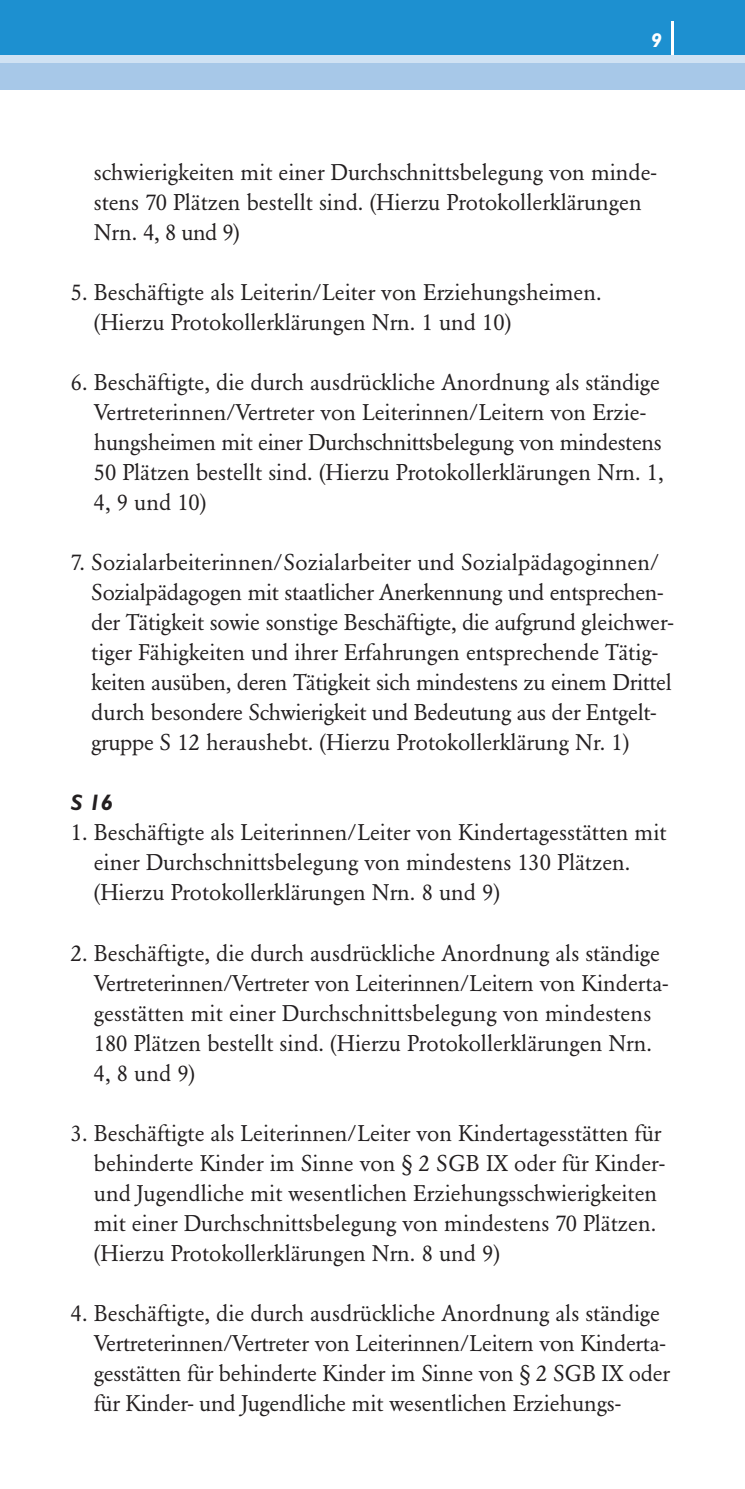
<style>
.page{position:relative;width:745px;height:1489px;background:#fff}
.page>*{position:absolute;margin:0;border:0;box-sizing:border-box;transform-origin:0 0}
.t1{font:22.5px/30px "Garamond BE";color:#231f20}
.t2{font:italic 700 22.5px "Gill Sans";color:#231f20}
.t3{font:italic 700 20px "Gill Sans";color:#fff}
</style>
<div class="page">
<div style="left:0;top:0;width:744px;height:59px;background:#1d90d0"></div>
<hr style="left:671px;top:21px;width:2px;height:72px;background:#fff">
<div style="left:0;top:60px;width:744px;height:30px;background:#a7c8e8"></div>
<div style="left:0;top:55px;width:744px;height:8px;background:#d0e2f3"></div>
<p class="t3" style="left:650px;top:33px;width:12px">9</p>
<p class="t1" style="left:94px;top:159px;width:564px">schwierigkeiten mit einer Durchschnittsbelegung von minde&shy;stens 70 Plätzen bestellt sind. (Hierzu Protokollerklärungen<br>Nrn. 4, 8 und 9)</p>
<p class="t1" style="left:94px;top:279px;width:509px;text-indent:-23px">5. Beschäftigte als Leiterin/Leiter von Erziehungsheimen. (Hierzu Protokollerklärungen Nrn. 1 und 10)</p>
<p class="t1" style="left:94px;top:369px;width:571px;text-indent:-23px">6. Beschäftigte, die durch ausdrückliche Anordnung als ständige Vertreterinnen/Vertreter von Leiterinnen/Leitern von Erzie&shy;hungsheimen mit einer Durchschnittsbelegung von mindestens 50 Plätzen bestellt sind. (Hierzu Protokollerklärungen Nrn. 1, 4, 9 und 10)</p>
<p class="t1" style="left:91px;top:549px;width:583px;text-indent:-20px">7. Sozialarbeiterinnen/Sozialarbeiter und Sozialpädagoginnen/ Sozialpädagogen mit staatlicher Anerkennung und entsprechen&shy;der Tätigkeit sowie sonstige Beschäftigte, die aufgrund gleichwer&shy;tiger Fähigkeiten und ihrer Erfahrungen entsprechende Tätig&shy;keiten ausüben, deren Tätigkeit sich mindestens zu einem Drittel durch besondere Schwierigkeit und Bedeutung aus der Entgelt&shy;gruppe S 12 heraushebt. (Hierzu Protokollerklärung Nr. 1)</p>
<p class="t2" style="left:71px;top:794px;width:43px">S 16</p>
<p class="t1" style="left:94px;top:819px;width:574px;text-indent:-23px">1. Beschäftigte als Leiterinnen/Leiter von Kindertagesstätten mit einer Durchschnittsbelegung von mindestens 130 Plätzen. (Hierzu Protokollerklärungen Nrn. 8 und 9)</p>
<p class="t1" style="left:94px;top:939px;width:575px;text-indent:-23px">2. Beschäftigte, die durch ausdrückliche Anordnung als ständige Vertreterinnen/Vertreter von Leiterinnen/Leitern von Kinderta&shy;gesstätten mit einer Durchschnittsbelegung von mindestens 180 Plätzen bestellt sind. (Hierzu Protokollerklärungen Nrn.<br>4, 8 und 9)</p>
<p class="t1" style="left:94px;top:1119px;width:572px;text-indent:-23px">3. Beschäftigte als Leiterinnen/Leiter von Kindertagesstätten für behinderte Kinder im Sinne von § 2 SGB IX oder für Kinder&shy;und Jugendliche mit wesentlichen Erziehungsschwierigkeiten mit einer Durchschnittsbelegung von mindestens 70 Plätzen. (Hierzu Protokollerklärungen Nrn. 8 und 9)</p>
<p class="t1" style="left:94px;top:1299px;width:577px;text-indent:-23px">4. Beschäftigte, die durch ausdrückliche Anordnung als ständige Vertreterinnen/Vertreter von Leiterinnen/Leitern von Kinderta&shy;gesstätten für behinderte Kinder im Sinne von § 2 SGB IX oder für Kinder- und Jugendliche mit wesentlichen Erziehungs-</p>
</div>
